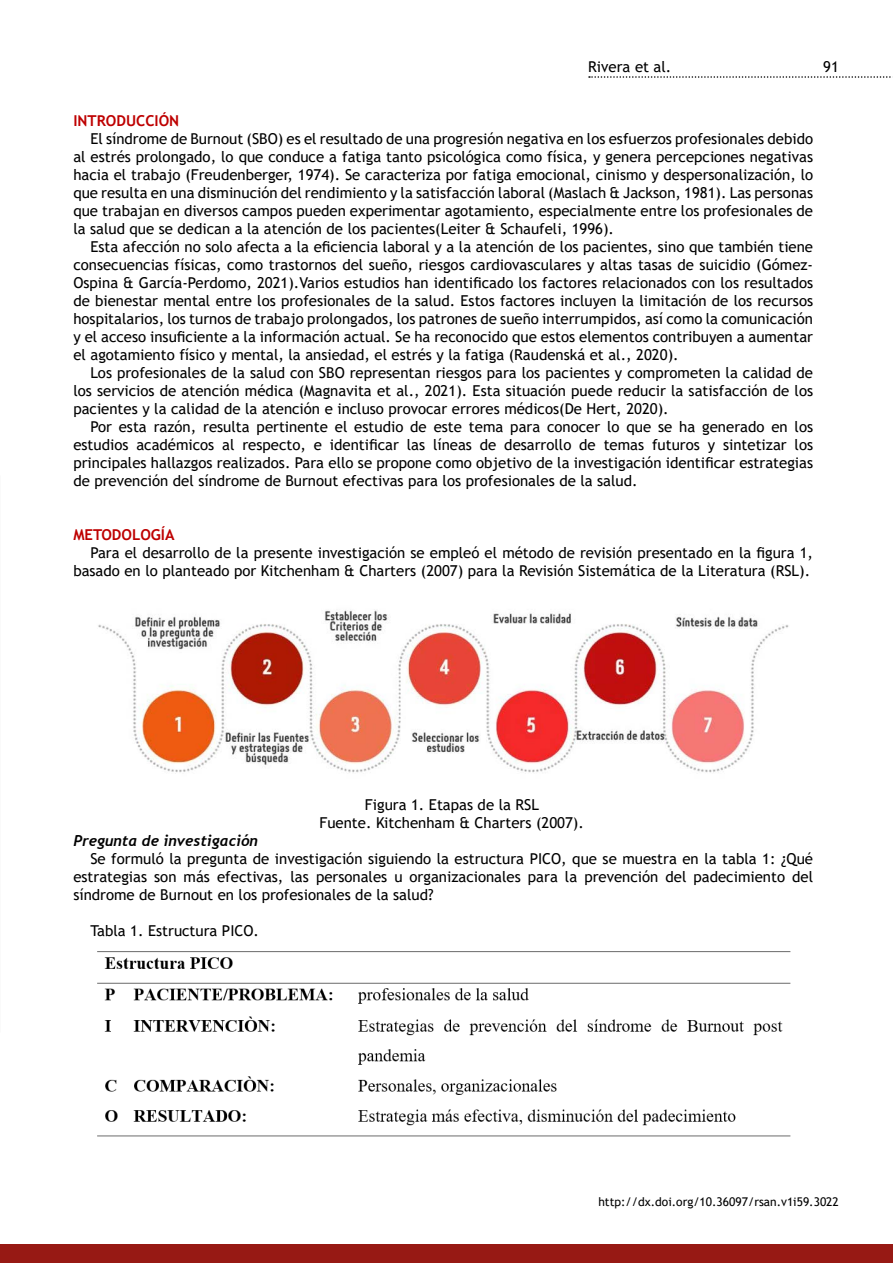
<style>
.page{position:relative;width:893px;height:1263px;background:#fff}
.page>*{position:absolute;margin:0;border:0;box-sizing:border-box;transform-origin:0 0}
.t1{font:15px/18px "Trebuchet MS";color:#000;text-align:justify}
.t2{font:700 15px "Trebuchet MS";color:#be0000}
.t3{font:italic 700 15px "Trebuchet";color:#000}
.t4{font:12px "Trebuchet MS";color:#000}
</style>
<div class="page">
<svg style="left:589px;top:76px;width:304px;height:2px"></svg>
<div style="left:0;top:1245px;width:893px;height:18px;background:#971914"></div>
<img style="left:98px;top:610px;width:691px;height:163px">
<img style="left:97px;top:951px;width:693px;height:186px">
<p class="t1" style="left:588px;top:58px;width:85px">Rivera et al.</p>
<p class="t1" style="left:823px;top:58px;width:17px">91</p>
<p class="t2" style="left:73px;top:111px;width:107px">INTRODUCCIÓN</p>
<p class="t1" style="left:73px;top:130px;width:741px;text-indent:17px">El síndrome de Burnout (SBO) es el resultado de una progresión negativa en los esfuerzos profesionales debido al estrés prolongado, lo que conduce a fatiga tanto psicológica como física, y genera percepciones negativas hacia el trabajo (Freudenberger, 1974). Se caracteriza por fatiga emocional, cinismo y despersonalización, lo que resulta en una disminución del rendimiento y la satisfacción laboral (Maslach &amp; Jackson, 1981). Las personas que trabajan en diversos campos pueden experimentar agotamiento, especialmente entre los profesionales de la salud que se dedican a la atención de los pacientes(Leiter &amp; Schaufeli, 1996).</p>
<p class="t1" style="left:73px;top:238px;width:741px;text-indent:17px">Esta afección no solo afecta a la eficiencia laboral y a la atención de los pacientes, sino que también tiene consecuencias físicas, como trastornos del sueño, riesgos cardiovasculares y altas tasas de suicidio (Gómez-Ospina &amp; García-Perdomo, 2021).Varios estudios han identificado los factores relacionados con los resultados de bienestar mental entre los profesionales de la salud. Estos factores incluyen la limitación de los recursos hospitalarios, los turnos de trabajo prolongados, los patrones de sueño interrumpidos, así como la comunicación y el acceso insuficiente a la información actual. Se ha reconocido que estos elementos contribuyen a aumentar el agotamiento físico y mental, la ansiedad, el estrés y la fatiga (Raudenská et al., 2020).</p>
<p class="t1" style="left:73px;top:364px;width:741px;text-indent:17px">Los profesionales de la salud con SBO representan riesgos para los pacientes y comprometen la calidad de los servicios de atención médica (Magnavita et al., 2021). Esta situación puede reducir la satisfacción de los pacientes y la calidad de la atención e incluso provocar errores médicos(De Hert, 2020).</p>
<p class="t1" style="left:73px;top:418px;width:741px;text-indent:17px">Por esta razón, resulta pertinente el estudio de este tema para conocer lo que se ha generado en los estudios académicos al respecto, e identificar las líneas de desarrollo de temas futuros y sintetizar los principales hallazgos realizados. Para ello se propone como objetivo de la investigación identificar estrategias de prevención del síndrome de Burnout efectivas para los profesionales de la salud.</p>
<p class="t2" style="left:73px;top:525px;width:103px">METODOLOGÍA</p>
<p class="t1" style="left:73px;top:544px;width:741px;text-align:right">Para el desarrollo de la presente investigación se empleó el método de revisión presentado en la figura 1, basado en lo planteado por Kitchenham &amp; Charters (2007) para la Revisión Sistemática de la Literatura (RSL).</p>
<p class="t1" style="left:319px;top:796px;width:266px;text-align:center">Figura 1. Etapas de la RSL<br>Fuente. Kitchenham &amp; Charters (2007).</p>
<p class="t3" style="left:73px;top:831px;width:186px">Pregunta de investigación</p>
<p class="t1" style="left:73px;top:850px;width:741px;text-indent:17px">Se formuló la pregunta de investigación siguiendo la estructura PICO, que se muestra en la tabla 1: ¿Qué estrategias son más efectivas, las personales u organizacionales para la prevención del padecimiento del síndrome de Burnout en los profesionales de la salud?</p>
<p class="t1" style="left:90px;top:922px;width:170px">Tabla 1. Estructura PICO.</p>
<p class="t4" style="left:598px;top:1194px;width:242px">http://dx.doi.org/10.36097/rsan.v1i59.3022</p>
</div>
